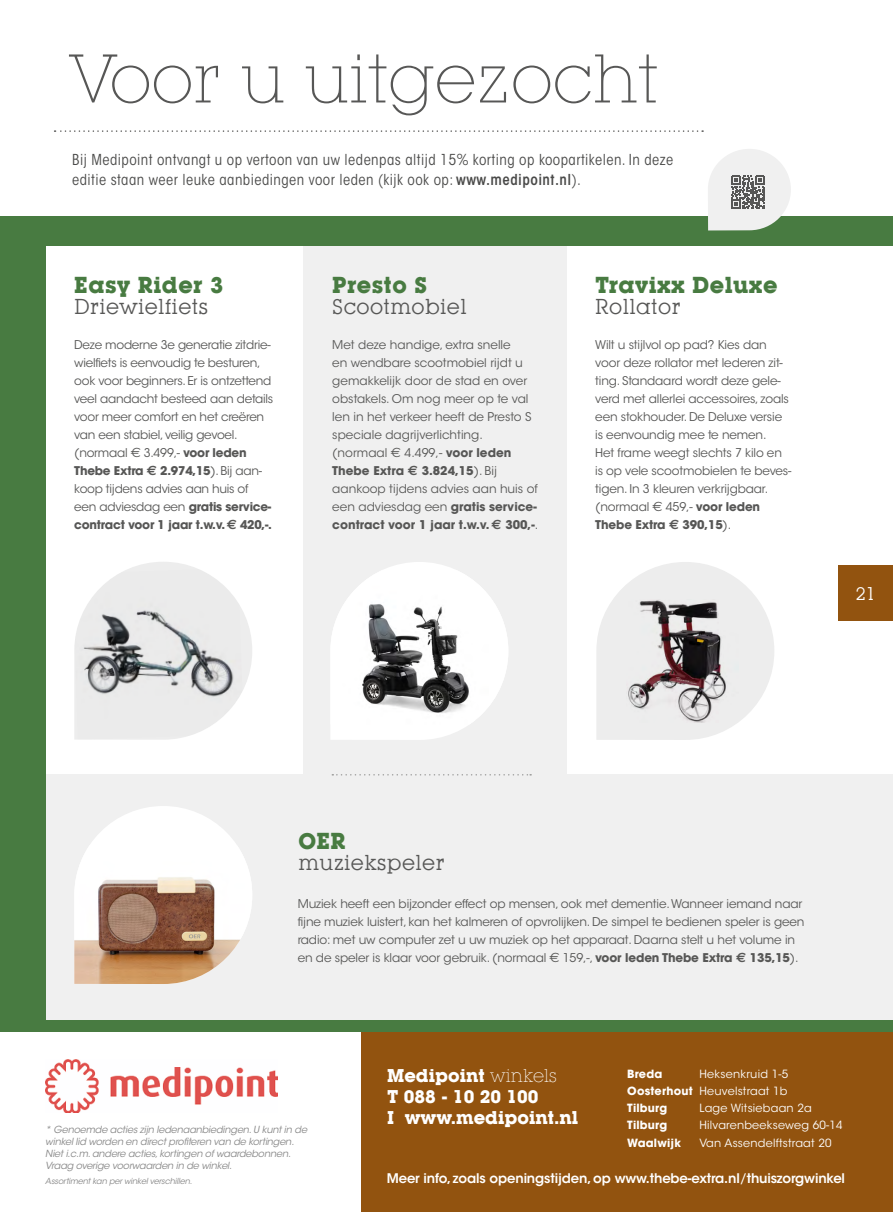
<style>
.page{position:relative;width:893px;height:1212px;background:#fff}
.page>*{position:absolute;margin:0;border:0;box-sizing:border-box;transform-origin:0 0}
.t1{font:300 67.5px "Lubalin Graph IT Cby BT Xtra";color:#575756}
.t2{font:700 22.5px "Lubalin Graph IT Cby BT";letter-spacing:.02em;color:#487b41}
.t3{font:21px "Lubalin Graph IT Cby BT";letter-spacing:.02em;color:#575756}
.t4{font:700 18px/21px "Lubalin Graph IT Cby BT";color:#fff}
.t5{font:18px "Lubalin Graph IT Cby BT";color:#fff}
.t6{font:condensed 15px/19.5px "ITC Avant Garde Std";letter-spacing:.03em;color:#4a4a49}
.t7{font:600 13.2px "ITC Avant Garde Std";letter-spacing:-.01em;color:#fff}
.t8{font:12px/18px "ITC Avant Garde Std";letter-spacing:-.01em;color:#575756}
.t9{font:11.25px/17.2px "ITC Avant Garde Std";letter-spacing:.02em;color:#fff;text-align:justify}
.t10{font:700 11.25px "ITC Avant Garde Std";letter-spacing:.02em;color:#fff}
.t11{font:italic 9.75px/12px "ITC Avant Garde Std";letter-spacing:-.02em;color:#878787}
.t12{font:italic 8.25px "ITC Avant Garde Std";letter-spacing:-.02em;color:#878787}
.s1{font-weight:600}
.s2{font-family:"Euro Sans Std";font-size:13.5px}
.s3{font-weight:700}
.s4{font-family:"Euro Sans Std";font-weight:700;font-size:13.5px}
.s5{font-family:"Lubalin Graph IT Cby BT Xtra";font-weight:300}
.s6{font-weight:400}
</style>
<div class="page">
<div style="left:44px;top:774px;width:849px;height:246px;background:#f0f0f0"></div>
<div style="left:303px;top:241px;width:264px;height:534px;background:#f0f0f0"></div>
<svg style="left:596px;top:562px;width:178px;height:178px"></svg>
<img style="left:626px;top:599px;width:112px;height:124px">
<svg style="left:90px;top:806px;width:146px;height:39px"></svg>
<img style="left:74px;top:845px;width:178px;height:139px">
<svg style="left:132px;top:562px;width:120px;height:125px"></svg>
<img style="left:74px;top:568px;width:170px;height:172px">
<div style="left:0;top:216px;width:893px;height:30px;background:#487b41"></div>
<div style="left:0;top:216px;width:45px;height:815px;background:#487b41"></div>
<img style="left:46px;top:1059px;width:232px;height:53px">
<div style="left:361px;top:1031px;width:532px;height:181px;background:#92530f"></div>
<div style="left:839px;top:566px;width:54px;height:55px;background:#92530f"></div>
<svg style="left:55px;top:130px;width:648px;height:2px"></svg>
<svg style="left:332px;top:774px;width:199px;height:1px"></svg>
<div style="left:0;top:1020px;width:893px;height:11px;background:#487b41"></div>
<svg style="left:331px;top:562px;width:138px;height:178px"></svg>
<img style="left:330px;top:570px;width:178px;height:154px">
<svg style="left:708px;top:149px;width:83px;height:81px"></svg>
<h1 class="t1" style="left:71px;top:37px;width:589px">Voor u uitgezocht</h1>
<p class="t6" style="left:72px;top:150px;width:603px">Bij Medipoint ontvangt u op vertoon van uw ledenpas altijd 15% korting op koopartikelen. In deze editie staan weer leuke aanbiedingen voor leden (kijk ook op: <span class="s1">www.medipoint.nl</span>).</p>
<h2 class="t2" style="left:74px;top:271px;width:151px">Easy Rider 3</h2>
<h3 class="t3" style="left:74px;top:294px;width:135px">Driewielfiets</h3>
<p class="t8" style="left:74px;top:336px;width:200px">Deze moderne 3e generatie zitdrie&shy;wielfiets is eenvoudig te besturen, ook voor beginners. Er is ontzettend veel aandacht besteed aan details voor meer comfort en het creëren van een stabiel, veilig gevoel. (normaal <span class="s2">€</span> 3.499,- <span class="s3">voor leden Thebe Extra</span> <span class="s4">€</span> <span class="s3">2.974,15</span>). Bij aan&shy;koop tijdens advies aan huis of een adviesdag een <span class="s3">gratis service&shy;contract voor 1 jaar t.w.v.</span> <span class="s4">€</span> <span class="s3">420,-.</span></p>
<h2 class="t2" style="left:332px;top:271px;width:96px">Presto S</h2>
<h3 class="t3" style="left:332px;top:294px;width:136px">Scootmobiel</h3>
<p class="t8" style="left:332px;top:336px;width:207px">Met deze handige, extra snelle<br>en wendbare scootmobiel rijdt u gemakkelijk door de stad en over obstakels. Om nog meer op te val len in het verkeer heeft de Presto S speciale dagrijverlichting. (normaal <span class="s2">€</span> 4.499,- <span class="s3">voor leden<br>Thebe Extra</span> <span class="s4">€</span> <span class="s3">3.824,15</span>). Bij aankoop tijdens advies aan huis of een adviesdag een <span class="s3">gratis service&shy;contract voor 1 jaar t.w.v.</span> <span class="s4">€</span> <span class="s3">300,-</span>.</p>
<h2 class="t2" style="left:595px;top:271px;width:184px">Travixx Deluxe</h2>
<h3 class="t3" style="left:595px;top:294px;width:87px">Rollator</h3>
<p class="t8" style="left:595px;top:336px;width:198px">Wilt u stijlvol op pad? Kies dan voor deze rollator met lederen zit&shy;ting. Standaard wordt deze gele&shy;verd met allerlei accessoires, zoals een stokhouder. De Deluxe versie is eenvoundig mee te nemen.<br>Het frame weegt slechts 7 kilo en is op vele scootmobielen te beves&shy;tigen. In 3 kleuren verkrijgbaar. (normaal <span class="s2">€</span> 459,- <span class="s3">voor leden<br>Thebe Extra</span> <span class="s4">€</span> <span class="s3">390,15</span>).</p>
<h3 class="t5" style="left:856px;top:582px;width:22px">21</h3>
<h2 class="t2" style="left:298px;top:827px;width:49px">OER</h2>
<h3 class="t3" style="left:298px;top:849px;width:147px">muziekspeler</h3>
<p class="t8" style="left:298px;top:895px;width:508px">Muziek heeft een bijzonder effect op mensen, ook met dementie. Wanneer iemand naar fijne muziek luistert, kan het kalmeren of opvrolijken. De simpel te bedienen speler is geen radio: met uw computer zet u uw muziek op het apparaat. Daarna stelt u het volume in en de speler is klaar voor gebruik. (normaal <span class="s2">€</span> 159,-, <span class="s3">voor leden Thebe Extra</span> <span class="s4">€</span> <span class="s3">135,15</span>).</p>
<p class="t11" style="left:45px;top:1123px;width:263px">* Genoemde acties zijn ledenaanbiedingen. U kunt in de winkel lid worden en direct profiteren van de kortingen.<br>Niet i.c.m. andere acties, kortingen of waardebonnen.<br>Vraag overige voorwaarden in de winkel.</p>
<p class="t12" style="left:45px;top:1176px;width:148px">Assortiment kan per winkel verschillen.</p>
<h3 class="t4" style="left:387px;top:1065px;width:193px">Medipoint <span class="s5">winkels<br></span>T 088 - 10 20 100<br>I www.medipoint.nl</h3>
<p class="t10" style="left:627px;top:1066px;width:37px">Breda</p>
<p class="t9" style="left:627px;top:1065px;width:162px;text-indent:72px">Heksenkruid 1-5<br><span class="s3">Oosterhout</span> Heuvelstraat 1b <span class="s3">Tilburg</span></p>
<p class="t9" style="left:699px;top:1099px;width:114px">Lage Witsiebaan 2a</p>
<p class="t10" style="left:627px;top:1118px;width:42px">Tilburg</p>
<p class="t9" style="left:699px;top:1117px;width:145px">Hilvarenbeekseweg 60-14</p>
<p class="t10" style="left:627px;top:1135px;width:55px">Waalwijk</p>
<p class="t9" style="left:699px;top:1134px;width:134px">Van Assendelftstraat 20</p>
<p class="t7" style="left:387px;top:1169px;width:460px">Meer info, zoals openingstijden, op www.thebe-extra.nl<span class="s6">/</span>thuiszorgwinkel</p>
</div>
